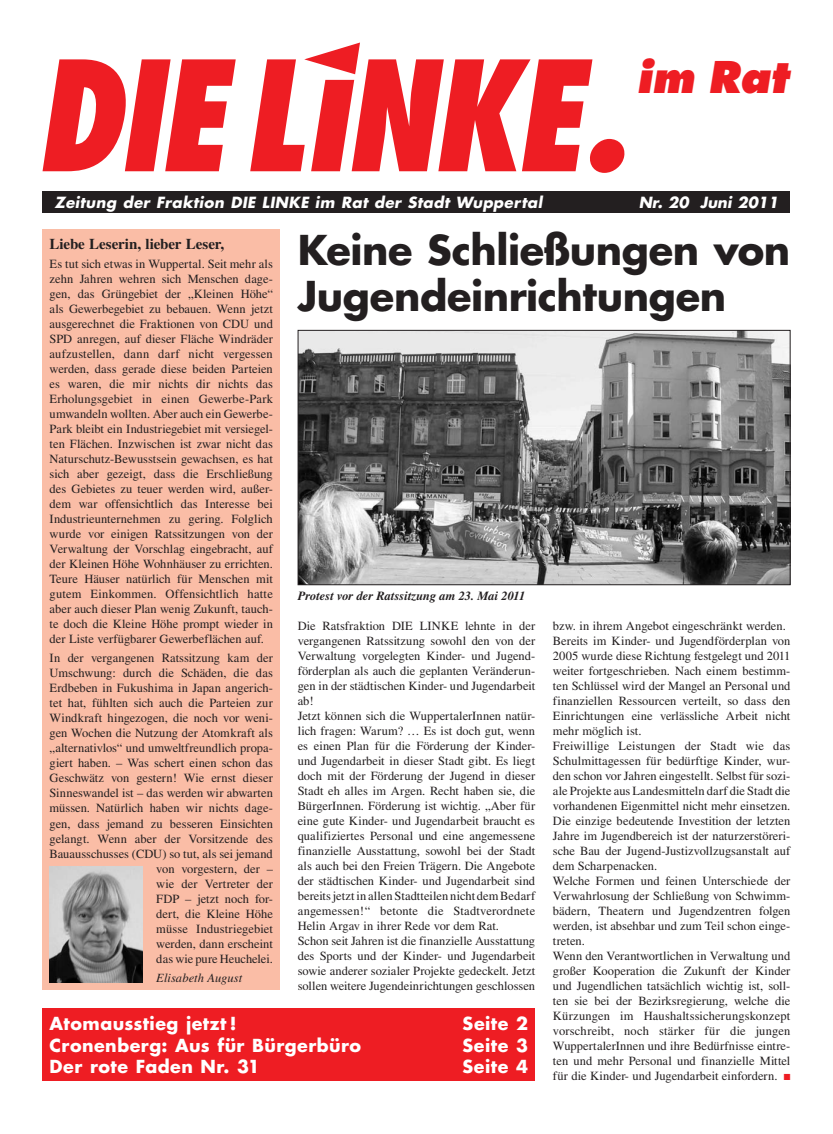
<style>
.page{position:relative;width:833px;height:1134px;background:#fff}
.page>*{position:absolute;margin:0;border:0;box-sizing:border-box;transform-origin:0 0}
.t1{font:italic 800 42.5px "Futura";color:#ee1d23}
.t2{font:700 40px/46.2px "Futura";letter-spacing:-.01em;color:#231f20}
.t3{font:700 17.5px "Futura";letter-spacing:.03em;color:#fff}
.t4{font:italic 700 15px "Futura";letter-spacing:.025em;color:#fff}
.t5{font:700 15px "Times";letter-spacing:-.005em;color:#231f20}
.t6{font:italic 700 15px "Futura";color:#fff}
.t7{font:12.5px/15px "Times";color:#231f20}
.t8{font:italic 700 12.5px "Times";color:#231f20}
.t9{font:italic 12.5px "Times";letter-spacing:.005em;color:#231f20}
.s1{color:#ee1d23}
</style>
<div class="page">
<svg style="left:43px;top:43px;width:582px;height:130px;fill:#ee1d23"></svg>
<div style="left:43px;top:191px;width:747px;height:22px;background:#231f20"></div>
<div style="left:43px;top:1008px;width:492px;height:73px;background:#ee1d23"></div>
<div style="left:43px;top:230px;width:237px;height:760px;background:#fabda6"></div>
<img style="left:50px;top:867px;width:92px;height:115px">
<img style="left:300px;top:332px;width:488px;height:251px">
<div style="left:298px;top:330px;width:492px;height:255px;border:1px solid #231f20"></div>
<h1 class="t1" style="left:636px;top:51px;width:154px">im Rat</h1>
<p class="t4" style="left:54px;top:192px;width:489px">Zeitung der Fraktion DIE LINKE im Rat der Stadt Wuppertal</p>
<p class="t6" style="left:638px;top:192px;width:141px">Nr. 20 Juni 2011</p>
<h2 class="t2" style="left:298px;top:226px;width:494px">Keine Schließungen von<br>Jugendeinrichtungen</h2>
<p class="t5" style="left:50px;top:235px;width:176px">Liebe Leserin, lieber Leser,</p>
<p class="t7" style="left:50px;top:256px;width:225px;text-align:justify">Es tut sich etwas in Wuppertal. Seit mehr als zehn Jahren wehren sich Menschen dage&shy;gen, das Grüngebiet der „Kleinen Höhe“ als Gewerbegebiet zu bebauen. Wenn jetzt ausgerechnet die Fraktionen von CDU und SPD anregen, auf dieser Fläche Windräder aufzustellen, dann darf nicht vergessen werden, dass gerade diese beiden Parteien es waren, die mir nichts dir nichts das Erholungsgebiet in einen Gewerbe-Park umwandeln wollten. Aber auch ein Gewerbe-Park bleibt ein Industriegebiet mit versiegel&shy;ten Flächen. Inzwischen ist zwar nicht das Naturschutz-Bewusstsein gewachsen, es hat sich aber gezeigt, dass die Erschließung des Gebietes zu teuer werden wird, außer&shy;dem war offensichtlich das Interesse bei Industrieunternehmen zu gering. Folglich wurde vor einigen Ratssitzungen von der Verwaltung der Vorschlag eingebracht, auf der Kleinen Höhe Wohnhäuser zu errichten.<br>Teure Häuser natürlich für Menschen mit gutem Einkommen. Offensichtlich hatte aber auch dieser Plan wenig Zukunft, tauch&shy;te doch die Kleine Höhe prompt wieder in der Liste verfügbarer Gewerbeflächen auf.</p>
<p class="t7" style="left:50px;top:651px;width:225px;text-align:right">In der vergangenen Ratssitzung kam der Umschwung: durch die Schäden, die das Erdbeben in Fukushima in Japan angerich&shy;tet hat, fühlten sich auch die Parteien zur Windkraft hingezogen, die noch vor weni&shy;gen Wochen die Nutzung der Atomkraft als „alternativlos“ und umweltfreundlich propa&shy;giert haben. – Was schert einen schon das Geschwätz von gestern! Wie ernst dieser Sinneswandel ist – das werden wir abwarten müssen. Natürlich haben wir nichts dage&shy;gen, dass jemand zu besseren Einsichten gelangt. Wenn aber der Vorsitzende des Bauausschusses (CDU) so tut, als sei jemand von vorgestern, der –<br>wie der Vertreter der<br>FDP – jetzt noch for-<br>dert, die Kleine Höhe<br>müsse Industriegebiet<br>werden, dann erscheint<br>das wie pure Heuchelei.</p>
<p class="t9" style="left:156px;top:971px;width:87px">Elisabeth August</p>
<p class="t8" style="left:298px;top:588px;width:229px">Protest vor der Ratssitzung am 23. Mai 2011</p>
<p class="t7" style="left:298px;top:618px;width:239px">Die Ratsfraktion DIE LINKE lehnte in der vergangenen Ratssitzung sowohl den von der Verwaltung vorgelegten Kinder- und Ju gend&shy;förderplan als auch die geplanten Ver änderun&shy;gen in der städtischen Kinder- und Jugendarbeit ab!<br>Jetzt können sich die WuppertalerInnen natür&shy;lich fragen: Warum? … Es ist doch gut, wenn es einen Plan für die Förderung der Kinder&shy;und Jugendarbeit in dieser Stadt gibt. Es liegt doch mit der Förderung der Jugend in dieser Stadt eh alles im Argen. Recht haben sie, die BürgerInnen. Förderung ist wichtig. „Aber für eine gute Kinder- und Jugendarbeit braucht es qualifiziertes Personal und eine angemessene finanzielle Ausstattung, sowohl bei der Stadt als auch bei den Freien Trägern. Die Angebote der städtischen Kinder- und Jugendarbeit sind bereits jetzt in allen Stadtteilen nicht dem Bedarf angemessen!“ betonte die Stadtverordnete Helin Argav in ihrer Rede vor dem Rat.<br>Schon seit Jahren ist die finanzielle Ausstattung des Sports und der Kinder- und Jugendarbeit sowie anderer sozialer Projekte gedeckelt. Jetzt sollen weitere Jugendeinrichtungen geschlossen</p>
<p class="t7" style="left:553px;top:618px;width:239px">bzw. in ihrem Angebot eingeschränkt werden.<br>Bereits im Kinder- und Jugendförderplan von 2005 wurde diese Richtung festgelegt und 2011 weiter fortgeschrieben. Nach einem bestimm&shy;ten Schlüssel wird der Mangel an Personal und finanziellen Ressourcen verteilt, so dass den Einrichtungen eine verlässliche Arbeit nicht mehr möglich ist.<br>Freiwillige Leistungen der Stadt wie das Schulmittagessen für bedürftige Kinder, wur&shy;den schon vor Jahren eingestellt. Selbst für sozi&shy;ale Projekte aus Landesmitteln darf die Stadt die vorhandenen Eigenmittel nicht mehr einsetzen.<br>Die einzige bedeutende Investition der letzten Jahre im Jugendbereich ist der naturzerstöreri&shy;sche Bau der Jugend-Justizvollzugsanstalt auf dem Scharpenacken.<br>Welche Formen und feinen Unterschiede der Verwahrlosung der Schließung von Schwimm&shy;bädern, Theatern und Jugendzentren folgen werden, ist absehbar und zum Teil schon einge&shy;treten.<br>Wenn den Verantwortlichen in Verwaltung und großer Kooperation die Zukunft der Kinder und Jugendlichen tatsächlich wichtig ist, soll&shy;ten sie bei der Bezirksregierung, welche die Kürzungen im Haushaltssicherungskonzept vorschreibt, noch stärker für die jungen WuppertalerInnen und ihre Bedürfnisse eintre&shy;ten und mehr Personal und finanzielle Mittel für die Kinder- und Jugendarbeit einfordern. <span class="s1">■</span></p>
<h3 class="t3" style="left:50px;top:1011px;width:188px">Atomausstieg jetzt !</h3>
<h3 class="t3" style="left:462px;top:1011px;width:67px">Seite 2</h3>
<h3 class="t3" style="left:50px;top:1033px;width:313px">Cronenberg: Aus für Bürgerbüro</h3>
<h3 class="t3" style="left:462px;top:1033px;width:67px">Seite 3</h3>
<h3 class="t3" style="left:50px;top:1054px;width:212px">Der rote Faden Nr. 31</h3>
<h3 class="t3" style="left:462px;top:1054px;width:67px">Seite 4</h3>
</div>
